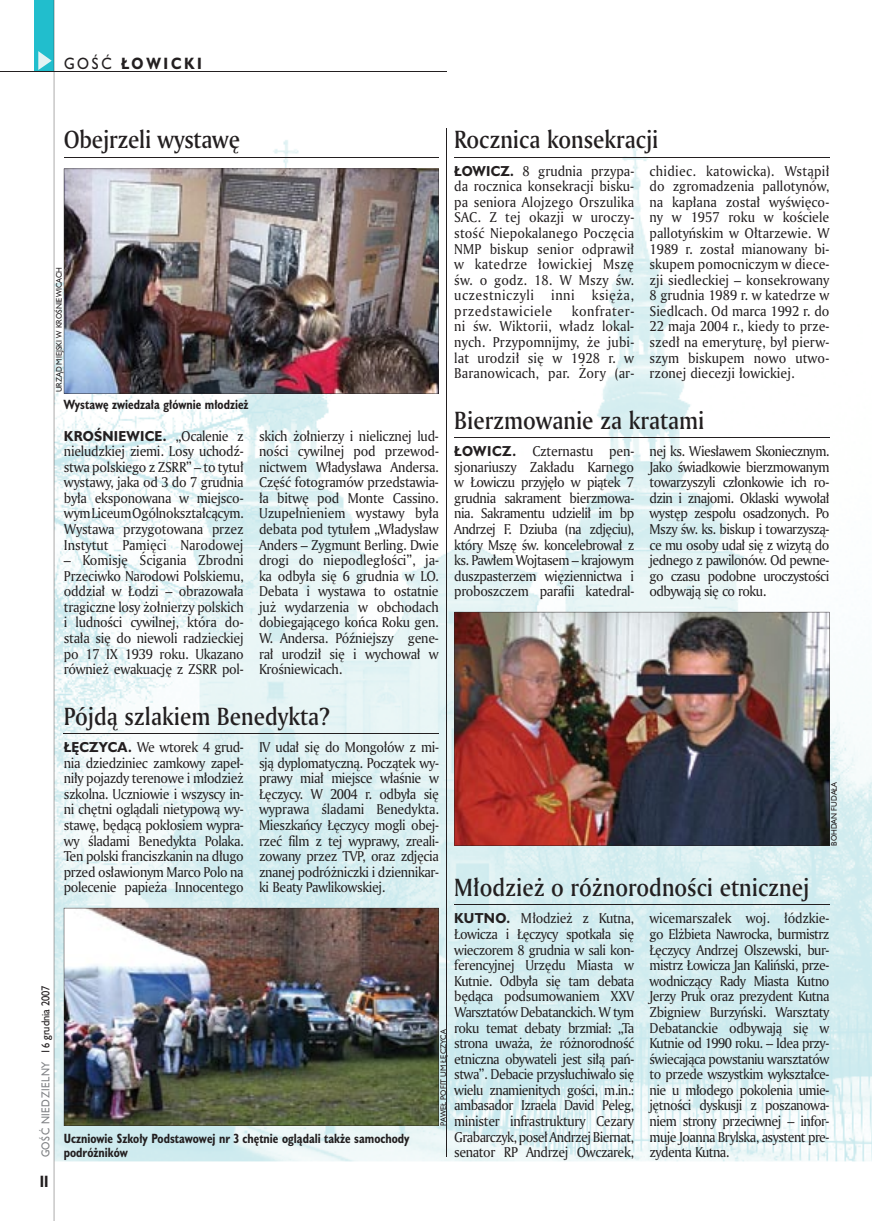
<style>
.page{position:relative;width:872px;height:1221px;background:#fff}
.page>*{position:absolute;margin:0;border:0;box-sizing:border-box;transform-origin:0 0}
.t1{font:24px "Amerigo Md PL";color:#231f20;scale:.9 1}
.t2{font:700 15px "Humanst 521 PL";letter-spacing:.2em;color:#231f20;scale:.9 1}
.t3{font:700 15px "Humanst 521 Cn PL";color:#231f20;scale:.94 1}
.t4{font:13.8px/15.6px "Amerigo PL";letter-spacing:-.02em;color:#231f20;text-align:justify;scale:.94 1}
.t5{font:13.8px "Amerigo PL";letter-spacing:.04em;color:#231f20;scale:.94 1}
.t6{font:700 13.2px "Humanst 521 PL";letter-spacing:.02em;color:#231f20;scale:.94 1}
.t7{font:700 12.3px/14.4px "Humanst 521 Cn PL";color:#231f20;scale:.94 1}
.t8{font:10.5px "Humanst 521 PL";letter-spacing:.05em;color:#808285;scale:.9 1}
.t9{font:7.5px "Humanst 521 PL";color:#231f20;scale:.94 1}
.s1{font-weight:400}
.s2{font-family:"Amerigo PL";font-weight:400;font-size:13.8px}
.s3{font-family:"Humanst 521 PL";font-weight:700;font-size:13.2px}
.s4{color:#231f20}
</style>
<div class="page">
<div style="left:35px;top:0;width:19px;height:72px;background:#21becd"></div>
<svg style="left:38px;top:51px;width:14px;height:19px"></svg>
<img style="left:55px;top:128px;width:817px;height:1033px">
<hr style="left:0;top:72px;width:447px;height:1px;background:#231f20">
<hr style="left:54px;top:0;width:1px;height:1220px;background:#231f20">
<hr style="left:64px;top:157px;width:375px;height:1px;background:#231f20">
<hr style="left:447px;top:129px;width:1px;height:1027px;background:#231f20">
<img style="left:64px;top:169px;width:375px;height:225px">
<hr style="left:454px;top:157px;width:375px;height:1px;background:#231f20">
<hr style="left:64px;top:733px;width:375px;height:1px;background:#231f20">
<img style="left:64px;top:907px;width:375px;height:218px">
<hr style="left:454px;top:437px;width:375px;height:1px;background:#231f20">
<img style="left:454px;top:612px;width:375px;height:233px">
<hr style="left:454px;top:904px;width:375px;height:1px;background:#231f20">
<p class="t2" style="left:64px;top:53px;width:155px"><span class="s1">GOŚĆ</span> ŁOWICKI</p>
<h1 class="t1" style="left:64px;top:123px;width:197px">Obejrzeli wystawę</h1>
<p class="t9" style="left:54px;top:392px;width:135px;rotate:-90deg">URZĄD MIEJSKI W KROŚNIEWICACH</p>
<p class="t7" style="left:64px;top:397px;width:198px">Wystawę zwiedzała głównie młodzież</p>
<p class="t6" style="left:64px;top:426px;width:193px">KROŚNIEWICE. <span class="s2">„Ocalenie z</span></p>
<p class="t4" style="left:64px;top:443px;width:193px">nieludzkiej ziemi. Losy uchodź&shy;stwa polskiego z ZSRR” – to tytuł wystawy, jaka od 3 do 7 grudnia była eksponowana w miejsco&shy;wym Liceum Ogólnokształcącym.<br>Wystawa przygotowana przez Instytut Pamięci Narodowej</p>
<p class="t4" style="left:64px;top:552px;width:193px">– Komisję Ścigania Zbrodni Przeciwko Narodowi Polskiemu, oddział w Łodzi – obrazowała tragiczne losy żołnierzy polskich i ludności cywilnej, która do&shy;stała się do niewoli radzieckiej po 17 IX 1939 roku. Ukazano również ewakuację z ZSRR pol-</p>
<p class="t4" style="left:259px;top:427px;width:193px">skich żołnierzy i nielicznej lud&shy;ności cywilnej pod przewod&shy;nictwem Władysława Andersa.<br>Część fotogramów przedstawia&shy;ła bitwę pod Monte Cassino.<br>Uzupełnieniem wystawy była debata pod tytułem „Władysław Anders – Zygmunt Berling. Dwie drogi do niepodległości”, ja&shy;ka odbyła się 6 grudnia w LO.<br>Debata i wystawa to ostatnie już wydarzenia w obchodach dobiegającego końca Roku gen.<br>W. Andersa. Późniejszy gene&shy;rał urodził się i wychował w Krośniewicach.</p>
<h1 class="t1" style="left:454px;top:123px;width:228px">Rocznica konsekracji</h1>
<p class="t4" style="left:454px;top:162px;width:193px"><span class="s3">ŁOWICZ.</span> 8 grudnia przypa&shy;da rocznica konsekracji bisku&shy;pa seniora Alojzego Orszulika SAC. Z tej okazji w uroczy&shy;stość Niepokalanego Poczęcia NMP biskup senior odprawił w katedrze łowickiej Mszę św. o godz. 18. W Mszy św. uczestniczyli</p>
<p class="t4" style="left:551px;top:287px;width:26px">inni</p>
<p class="t4" style="left:592px;top:287px;width:46px">księża,</p>
<p class="t5" style="left:454px;top:302px;width:106px">przedstawiciele</p>
<p class="t4" style="left:454px;top:303px;width:193px;text-indent:118px">konfrater&shy;ni św. Wiktorii, władz lokal&shy;nych. Przypomnijmy, że jubi&shy;lat urodził się w 1928 r. w Baranowicach, par. Żory (ar-</p>
<p class="t4" style="left:649px;top:162px;width:193px">chidiec. katowicka). Wstąpił do zgromadzenia pallotynów, na kapłana został wyświęco&shy;ny w 1957 roku w kościele pallotyńskim w Ołtarzewie. W 1989 r. został mianowany bi&shy;skupem pomocniczym w diece&shy;zji siedleckiej – konsekrowany 8 grudnia 1989 r. w katedrze w Siedlcach. Od marca 1992 r. do 22 maja 2004 r., kiedy to prze&shy;szedł na emeryturę, był pierw&shy;szym biskupem nowo utwo&shy;rzonej diecezji łowickiej.</p>
<h1 class="t1" style="left:454px;top:404px;width:279px">Bierzmowanie za kratami</h1>
<p class="t4" style="left:454px;top:443px;width:193px"><span class="s3">ŁOWICZ.</span> Czternastu pen&shy;sjonariuszy Zakładu Karnego w Łowiczu przyjęło w piątek 7 grudnia sakrament bierzmowa&shy;nia. Sakramentu udzielił im bp Andrzej F. Dziuba (na zdjęciu), który Mszę św. koncelebrował z ks. Pawłem Wojtasem – krajowym duszpasterzem więziennictwa i proboszczem parafii katedral-</p>
<p class="t4" style="left:649px;top:443px;width:193px">nej ks. Wiesławem Skoniecznym.<br>Jako świadkowie bierzmowanym towarzyszyli członkowie ich ro&shy;dzin i znajomi. Oklaski wywołał występ zespołu osadzonych. Po Mszy św. ks. biskup i towarzyszą&shy;ce mu osoby udał się z wizytą do jednego z pawilonów. Od pewne&shy;go czasu podobne uroczystości odbywają się co roku.</p>
<p class="t8" style="left:38px;top:1157px;width:193px;rotate:-90deg">GOŚĆ NIEDZIELNY <span class="s4">16 grudnia 2007</span></p>
<p class="t3" style="left:40px;top:1170px;width:11px">II</p>
<h1 class="t1" style="left:64px;top:699px;width:297px">Pójdą szlakiem Benedykta?</h1>
<p class="t4" style="left:64px;top:739px;width:193px"><span class="s3">ŁĘCZYCA.</span> We wtorek 4 grud&shy;nia dziedziniec zamkowy zapeł&shy;niły pojazdy terenowe i młodzież szkolna. Uczniowie i wszyscy in&shy;ni chętni oglądali nietypową wy&shy;stawę, będącą pokłosiem wypra&shy;wy śladami Benedykta Polaka.<br>Ten polski franciszkanin na długo przed osławionym Marco Polo na polecenie papieża Innocentego</p>
<p class="t4" style="left:259px;top:739px;width:193px">IV udał się do Mongołów z mi&shy;sją dyplomatyczną. Początek wy&shy;prawy miał miejsce właśnie w Łęczycy. W 2004 r. odbyła się wyprawa śladami Benedykta.<br>Mieszkańcy Łęczycy mogli obej&shy;rzeć film z tej wyprawy, zreali&shy;zowany przez TVP, oraz zdjęcia znanej podróżniczki i dziennikar&shy;ki Beaty Pawlikowskiej.</p>
<p class="t9" style="left:829px;top:845px;width:70px;rotate:-90deg">BOHDAN FUDAŁA</p>
<h1 class="t1" style="left:454px;top:871px;width:396px">Młodzież o różnorodności etnicznej</h1>
<p class="t4" style="left:454px;top:910px;width:193px"><span class="s3">KUTNO.</span> Młodzież z Kutna, Łowicza i Łęczycy spotkała się wieczorem 8 grudnia w sali kon&shy;ferencyjnej Urzędu Miasta w Kutnie. Odbyła się tam debata będąca podsumowaniem XXV Warsztatów Debatanckich. W tym roku temat debaty brzmiał: „Ta strona uważa, że różnorodność etniczna obywateli jest siłą pań&shy;stwa”. Debacie przysłuchiwało się wielu znamienitych gości, m.in.: ambasador Izraela David Peleg, minister infrastruktury Cezary Grabarczyk, poseł Andrzej Biernat, senator RP Andrzej Owczarek,</p>
<p class="t4" style="left:649px;top:910px;width:193px">wicemarszałek woj. łódzkie&shy;go Elżbieta Nawrocka, burmistrz Łęczycy Andrzej Olszewski, bur&shy;mistrz Łowicza Jan Kaliński, prze&shy;wodniczący Rady Miasta Kutno Jerzy Pruk oraz prezydent Kutna Zbigniew Burzyński. Warsztaty Debatanckie odbywają się w Kutnie od 1990 roku. – Idea przy&shy;świecająca powstaniu warsztatów to przede wszystkim wykształce&shy;nie u młodego pokolenia umie&shy;jętności dyskusji z poszanowa&shy;niem strony przeciwnej – infor&shy;muje Joanna Brylska, asystent pre&shy;zydenta Kutna.</p>
<p class="t9" style="left:438px;top:1125px;width:104px;rotate:-90deg">PAWEŁ POFIT UM ŁĘCZYCA</p>
<p class="t7" style="left:64px;top:1130px;width:369px">Uczniowie Szkoły Podstawowej nr 3 chętnie oglądali także samochody podróżników</p>
</div>
